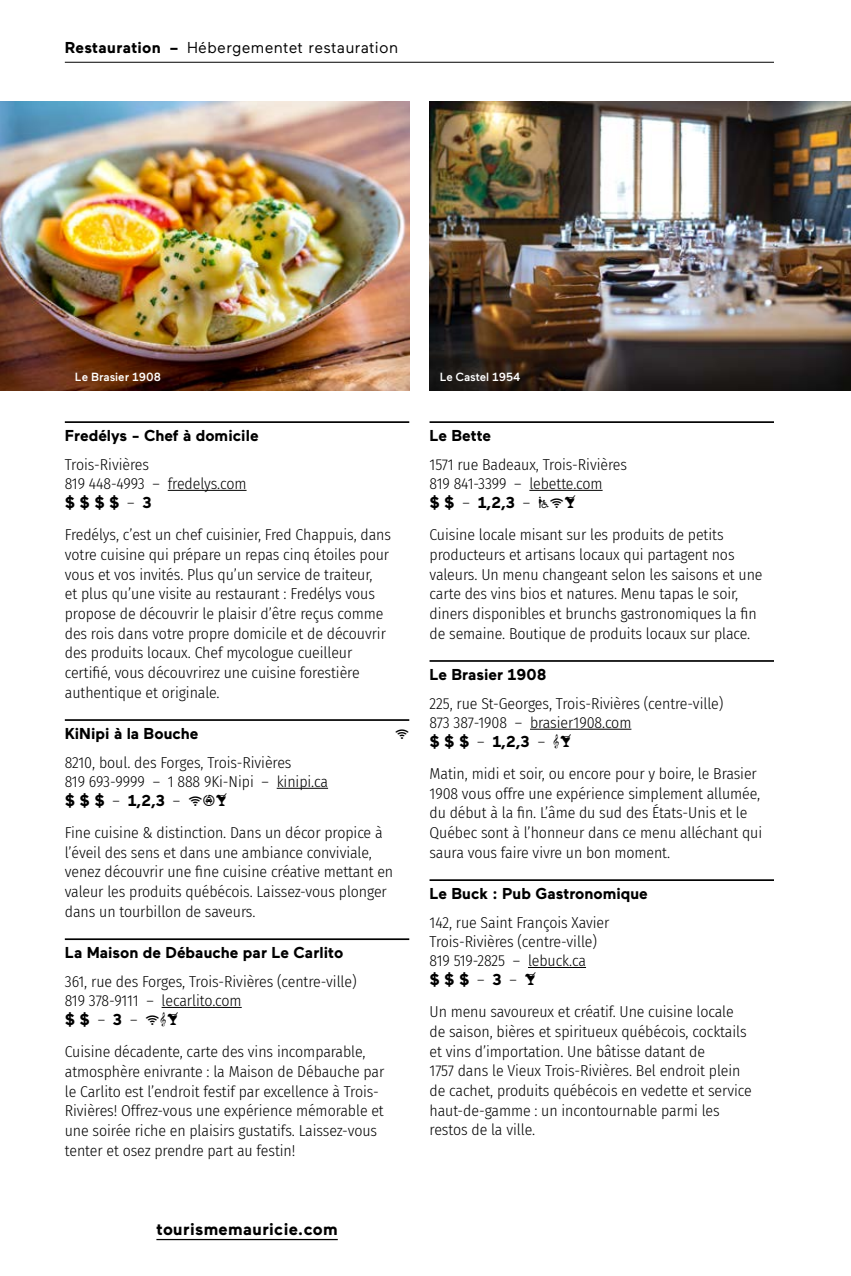
<style>
.page{position:relative;width:851px;height:1276px;background:#fff}
.page>*{position:absolute;margin:0;border:0;box-sizing:border-box;transform-origin:0 0}
.t1{font:19.12px "Picto Tour 2019";color:#000}
.t2{font:700 16.88px "Maax";letter-spacing:.02em;color:#000}
.t3{font:300 15.75px/19.8px "Fira Sans Condensed";letter-spacing:-.005em;color:#000}
.t4{font:700 15.75px "Maax";color:#000}
.t5{font:15.75px "Maax";letter-spacing:.02em;color:#000}
.t6{font:500 11.7px "Maax";color:#fff}
.s1{font-weight:700}
.s2{font-family:"Fira Sans Condensed";font-weight:300}
.s3{font-family:"Picto Tour 2019";font-weight:400;font-size:19.12px}
</style>
<div class="page">
<hr style="left:65px;top:421px;width:344px;height:2px;background:#000">
<hr style="left:168px;top:490px;width:78px;height:1px;background:#000">
<hr style="left:65px;top:719px;width:344px;height:2px;background:#000">
<hr style="left:277px;top:788px;width:51px;height:1px;background:#000">
<hr style="left:65px;top:938px;width:344px;height:2px;background:#000">
<hr style="left:162px;top:1007px;width:80px;height:1px;background:#000">
<hr style="left:429px;top:421px;width:345px;height:2px;background:#000">
<hr style="left:529px;top:490px;width:73px;height:1px;background:#000">
<hr style="left:429px;top:660px;width:345px;height:2px;background:#000">
<hr style="left:530px;top:729px;width:101px;height:1px;background:#000">
<hr style="left:429px;top:879px;width:345px;height:2px;background:#000">
<hr style="left:528px;top:967px;width:58px;height:1px;background:#000">
<img style="left:429px;top:101px;width:421px;height:290px">
<img style="left:0;top:101px;width:409px;height:290px">
<hr style="left:156px;top:1239px;width:182px;height:1px;background:#000">
<hr style="left:65px;top:62px;width:709px;height:1px;background:#000">
<p class="t5" style="left:65px;top:39px;width:335px"><span class="s1">Restauration –</span> Hébergementet restauration</p>
<p class="t6" style="left:75px;top:370px;width:88px">Le Brasier 1908</p>
<p class="t6" style="left:439px;top:370px;width:82px">Le Castel 1954</p>
<p class="t4" style="left:65px;top:427px;width:195px">Fredélys - Chef à domicile</p>
<p class="t3" style="left:65px;top:455px;width:183px;line-height:19.1px">Trois-Rivières<br>819 448-4993 ― fredelys.com</p>
<p class="t4" style="left:65px;top:494px;width:88px">$ $ $ $<span class="s2">―</span>3</p>
<p class="t3" style="left:65px;top:525px;width:328px">Fredélys, c’est un chef cuisinier, Fred Chappuis, dans votre cuisine qui prépare un repas cinq étoiles pour vous et vos invités. Plus qu’un service de traiteur,<br>et plus qu’une visite au restaurant : Fredélys vous propose de découvrir le plaisir d’être reçus comme des rois dans votre propre domicile et de découvrir des produits locaux. Chef mycologue cueilleur certifié, vous découvrirez une cuisine forestière authentique et originale.</p>
<p class="t4" style="left:65px;top:725px;width:135px">KiNipi à la Bouche</p>
<p class="t1" style="left:394px;top:723px;width:16px">J</p>
<p class="t3" style="left:65px;top:753px;width:265px;line-height:19.1px">8210, boul. des Forges, Trois-Rivières<br>819 693-9999 ― 1 888 9Ki-Nipi ― kinipi.ca</p>
<p class="t4" style="left:65px;top:792px;width:164px">$ $ $ <span class="s2">―</span> 1,2,3 <span class="s2">―</span> <span class="s3">JP†</span></p>
<p class="t3" style="left:65px;top:822px;width:330px">Fine cuisine &amp; distinction. Dans un décor propice à l’éveil des sens et dans une ambiance conviviale, venez découvrir une fine cuisine créative mettant en valeur les produits québécois. Laissez-vous plonger dans un tourbillon de saveurs.</p>
<p class="t4" style="left:65px;top:944px;width:280px">La Maison de Débauche par Le Carlito</p>
<p class="t3" style="left:65px;top:972px;width:293px;line-height:19.1px">361, rue des Forges, Trois-Rivières (centre-ville)<br>819 378-9111 ― lecarlito.com</p>
<p class="t4" style="left:65px;top:1011px;width:115px">$ $<span class="s2">―</span>3<span class="s2">―</span><span class="s3">Jµ†</span></p>
<p class="t3" style="left:65px;top:1042px;width:321px">Cuisine décadente, carte des vins incomparable, atmosphère enivrante : la Maison de Débauche par le Carlito est l’endroit festif par excellence à Trois-Rivières! Offrez-vous une expérience mémorable et une soirée riche en plaisirs gustatifs. Laissez-vous tenter et osez prendre part au festin!</p>
<p class="t4" style="left:429px;top:427px;width:63px">Le Bette</p>
<p class="t3" style="left:429px;top:455px;width:199px;line-height:19.1px">1571 rue Badeaux, Trois-Rivières<br>819 841-3399 ― lebette.com</p>
<p class="t4" style="left:429px;top:494px;width:148px">$ $ <span class="s2">―</span> 1,2,3 <span class="s2">―</span> <span class="s3">3J†</span></p>
<p class="t3" style="left:429px;top:525px;width:334px">Cuisine locale misant sur les produits de petits producteurs et artisans locaux qui partagent nos valeurs. Un menu changeant selon les saisons et une carte des vins bios et natures. Menu tapas le soir, diners disponibles et brunchs gastronomiques la fin de semaine. Boutique de produits locaux sur place.</p>
<p class="t4" style="left:429px;top:666px;width:119px">Le Brasier 1908</p>
<p class="t3" style="left:429px;top:694px;width:295px;line-height:19.1px">225, rue St-Georges, Trois-Rivières (centre-ville)<br>873 387-1908 ― brasier1908.com</p>
<p class="t4" style="left:429px;top:733px;width:144px">$ $ $ <span class="s2">―</span> 1,2,3 <span class="s2">―</span> <span class="s3">µ†</span></p>
<p class="t3" style="left:429px;top:763px;width:334px">Matin, midi et soir, ou encore pour y boire, le Brasier 1908 vous offre une expérience simplement allumée, du début à la fin. L’âme du sud des États-Unis et le Québec sont à l’honneur dans ce menu alléchant qui saura vous faire vivre un bon moment.</p>
<p class="t4" style="left:429px;top:885px;width:220px">Le Buck : Pub Gastronomique</p>
<p class="t3" style="left:429px;top:913px;width:181px;line-height:19.1px">142, rue Saint François Xavier<br>Trois-Rivières (centre-ville)<br>819 519-2825 ― lebuck.ca</p>
<p class="t4" style="left:429px;top:971px;width:109px">$ $ $<span class="s2">―</span>3<span class="s2">―</span><span class="s3">†</span></p>
<p class="t3" style="left:429px;top:1002px;width:323px">Un menu savoureux et créatif. Une cuisine locale de saison, bières et spiritueux québécois, cocktails et vins d’importation. Une bâtisse datant de<br>1757 dans le Vieux Trois-Rivières. Bel endroit plein de cachet, produits québécois en vedette et service haut-de-gamme : un incontournable parmi les restos de la ville.</p>
<p class="t2" style="left:156px;top:1220px;width:183px">tourismemauricie.com</p>
</div>
